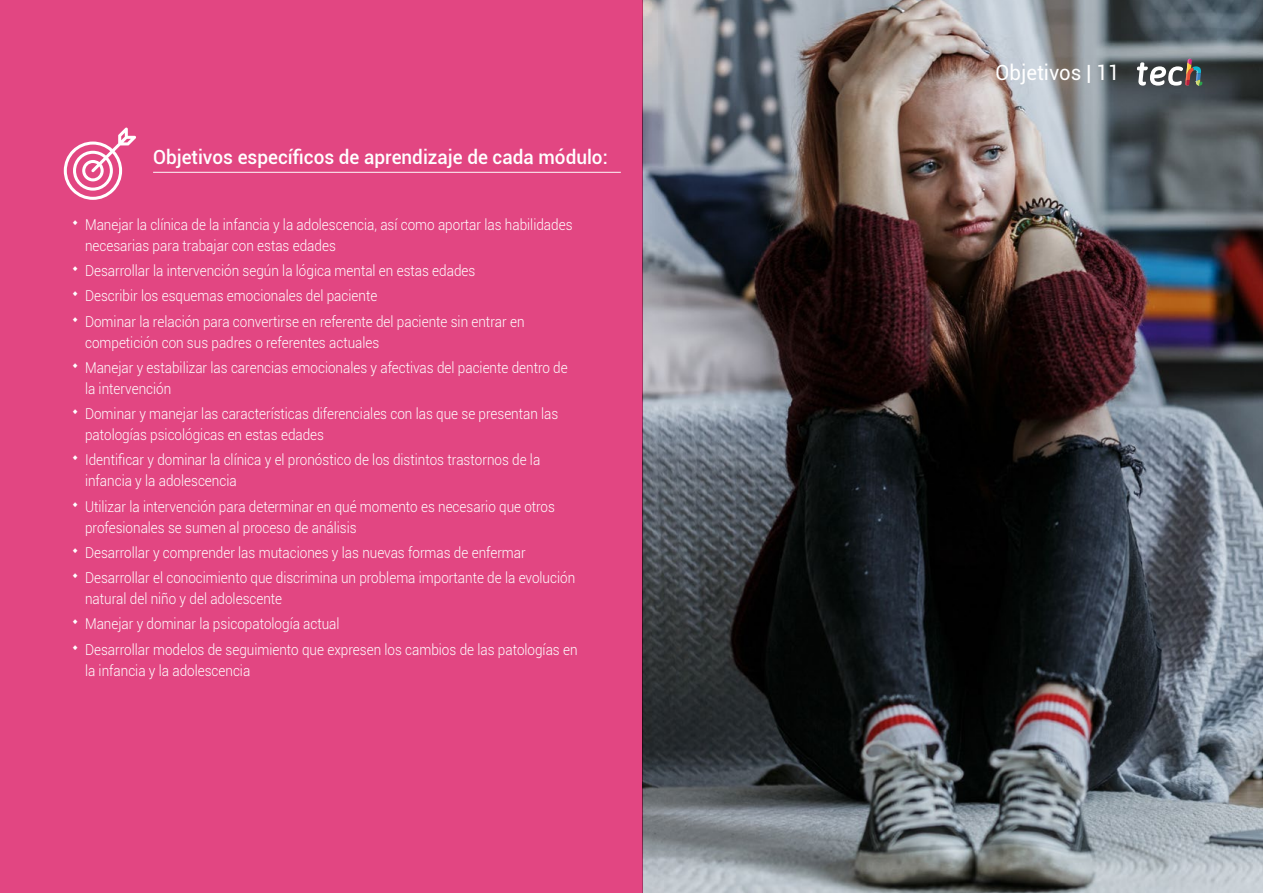
<style>
.page{position:relative;width:1263px;height:893px;background:#fff}
.page>*{position:absolute;margin:0;border:0;box-sizing:border-box;transform-origin:0 0}
.t1{font:21px "Roboto";color:#fff}
.t2{font:500 19.5px "Roboto";color:#fff}
.t3{font:300 15px/25.2px "Roboto";color:#fff;scale:.9 1}
</style>
<div class="page">
<img style="left:642px;top:0;width:621px;height:893px">
<div style="left:0;top:0;width:642px;height:893px;background:#e24682"></div>
<svg style="left:64px;top:127px;width:72px;height:73px"></svg>
<hr style="left:153px;top:172px;width:468px;height:1px;background:#fff">
<svg style="left:1137px;top:59px;width:65px;height:27px"></svg>
<h2 class="t2" style="left:153px;top:143px;width:456px">Objetivos específicos de aprendizaje de cada módulo:</h2>
<p class="t3" style="left:85px;top:213px;width:543px;line-height:21px">Manejar la clínica de la infancia y la adolescencia, así como aportar las habilidades necesarias para trabajar con estas edades</p>
<p class="t3" style="left:85px;top:258px;width:490px">Desarrollar la intervención según la lógica mental en estas edades<br>Describir los esquemas emocionales del paciente<br>Dominar la relación para convertirse en referente del paciente sin entrar en</p>
<p class="t3" style="left:85px;top:329px;width:538px">competición con sus padres o referentes actuales<br>Manejar y estabilizar las carencias emocionales y afectivas del paciente dentro de</p>
<p class="t3" style="left:85px;top:375px;width:527px">la intervención<br>Dominar y manejar las características diferenciales con las que se presentan las</p>
<p class="t3" style="left:85px;top:422px;width:507px">patologías psicológicas en estas edades<br>Identificar y dominar la clínica y el pronóstico de los distintos trastornos de la</p>
<p class="t3" style="left:85px;top:468px;width:524px">infancia y la adolescencia<br>Utilizar la intervención para determinar en qué momento es necesario que otros</p>
<p class="t3" style="left:85px;top:514px;width:546px">profesionales se sumen al proceso de análisis<br>Desarrollar y comprender las mutaciones y las nuevas formas de enfermar<br>Desarrollar el conocimiento que discrimina un problema importante de la evolución</p>
<p class="t3" style="left:85px;top:586px;width:549px">natural del niño y del adolescente<br>Manejar y dominar la psicopatología actual<br>Desarrollar modelos de seguimiento que expresen los cambios de las patologías en</p>
<p class="t3" style="left:85px;top:657px;width:185px">la infancia y la adolescencia</p>
<h1 class="t1" style="left:996px;top:57px;width:125px">Objetivos | 11</h1>
</div>
